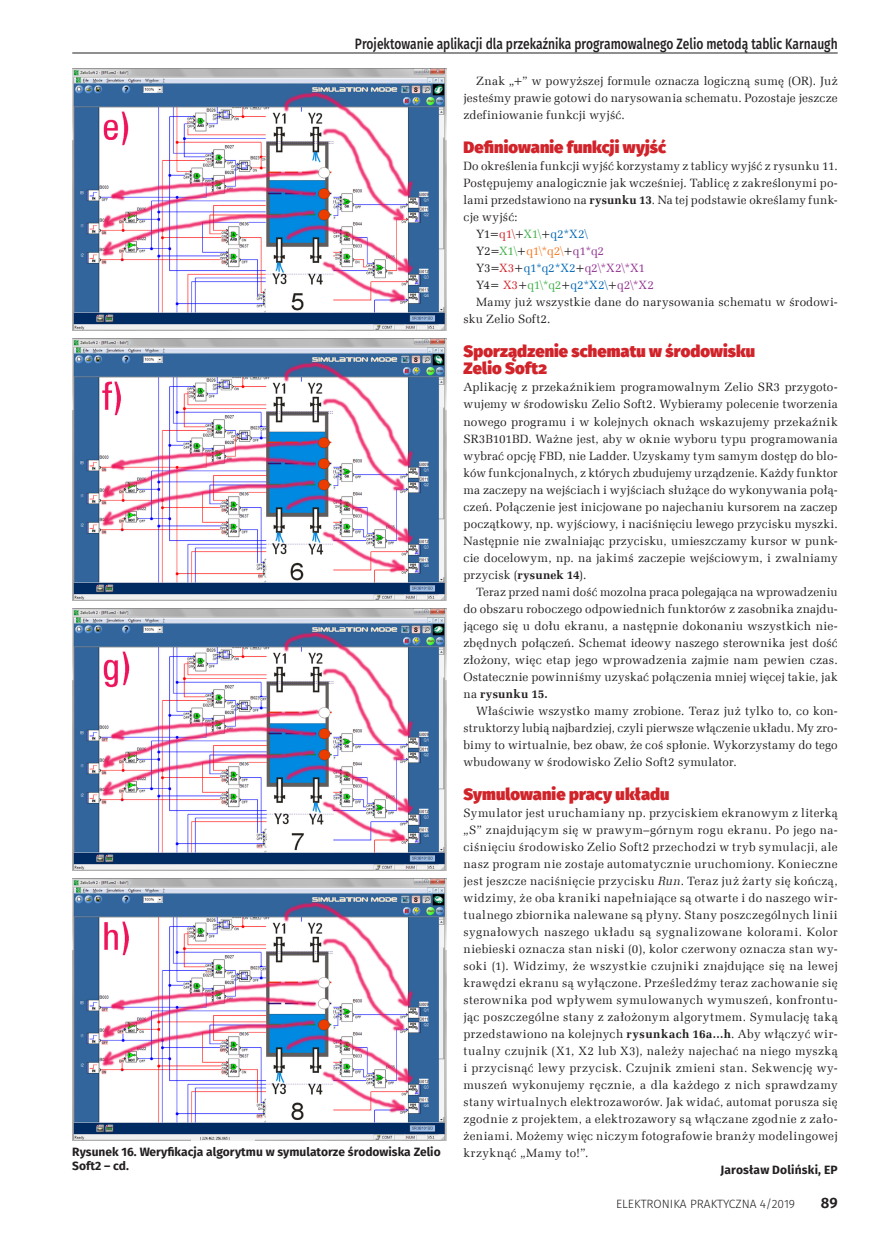
<style>
.page{position:relative;width:893px;height:1234px;background:#fff}
.page>*{position:absolute;margin:0;border:0;box-sizing:border-box;transform-origin:0 0}
._3_Srodtytul{font:900 16.5px/17px "Fira Sans";letter-spacing:.005em;color:#d1232a}
.t1{font:500 15px "Fira Sans";color:#231f20;scale:.8 1}
.t2{font:600 15px "Fira Sans";color:#231f20}
._1_Body{font:12px/17px "Zapf Ellipt EU";letter-spacing:.02em;color:#231f20;text-align:justify}
._4_Podpis{font:700 12px/14.4px "Fira Sans";color:#231f20}
.t3{font:300 12px "Fira Sans";color:#231f20}
._1_Body-2{font:12px "Zapf Ellipt EU";letter-spacing:-.01em;color:#231f20}
._1_Body-3{font:12px "Zapf Ellipt EU";letter-spacing:-.01em;color:#923291}
._1_Body-4{font:12px "Zapf Ellipt EU";letter-spacing:-.015em;color:#f47921}
._0_autor{font:700 12px "Fira Sans";letter-spacing:.015em;color:#231f20}
._1_Body-5{font:12px "Zapf Ellipt EU";letter-spacing:-.01em;color:#0367b3}
.s1{font-weight:700}
.s2{color:#231f20}
.s3{color:#d1232a}
.s4{color:#40ae49}
.s5{color:#923291}
.s6{color:#0367b3}
.s7{font-style:italic}
</style>
<div class="page">
<hr style="left:72px;top:53px;width:766px;height:1px;background:#231f20">
<img style="left:72px;top:878px;width:374px;height:262px">
<img style="left:72px;top:68px;width:374px;height:262px">
<img style="left:72px;top:338px;width:374px;height:262px">
<img style="left:72px;top:608px;width:374px;height:262px">
<p class="t1" style="left:355px;top:32px;width:605px">Projektowanie aplikacji dla przekaźnika programowalnego Zelio metodą tablic Karnaugh</p>
<p class="_1_Body" style="left:463px;top:73px;width:376px;text-indent:13px">Znak „+” w powyższej formule oznacza logiczną sumę (OR). Już jesteśmy prawie gotowi do narysowania schematu. Pozostaje jeszcze zdefiniowanie funkcji wyjść.</p>
<p class="_3_Srodtytul" style="left:463px;top:137px;width:204px">Definiowanie funkcji wyjść</p>
<p class="_1_Body" style="left:463px;top:158px;width:376px">Do określenia funkcji wyjść korzystamy z tablicy wyjść z rysunku 11.<br>Postępujemy analogicznie jak wcześniej. Tablicę z zakreślonymi po&shy;lami przedstawiono na <span class="s1">rysunku 13</span>. Na tej podstawie określamy funk&shy;cje wyjść:</p>
<p class="_1_Body-5" style="left:476px;top:227px;width:113px"><span class="s2">Y1=</span><span class="s3">q1\</span><span class="s2">+</span><span class="s4">X1\</span><span class="s2">+</span>q2*X2\</p>
<p class="_1_Body-4" style="left:476px;top:244px;width:129px"><span class="s2">Y2=</span><span class="s4">X1\</span><span class="s2">+</span>q1\*q2\<span class="s2">+</span><span class="s5">q1*q2</span></p>
<p class="_1_Body-3" style="left:476px;top:261px;width:170px"><span class="s2">Y3=</span><span class="s3">X3</span><span class="s2">+</span><span class="s6">q1*q2*X2</span><span class="s2">+</span>q2\*X2\*X1</p>
<p class="_1_Body-2" style="left:476px;top:278px;width:179px">Y4= <span class="s3">X3</span>+<span class="s4">q1\*q2</span>+<span class="s6">q2*X2\</span>+<span class="s5">q2\*X2</span></p>
<p class="_1_Body" style="left:463px;top:294px;width:376px;text-indent:13px">Mamy już wszystkie dane do narysowania schematu w środowi&shy;sku Zelio Soft2.</p>
<p class="_3_Srodtytul" style="left:463px;top:341px;width:293px">Sporządzenie schematu w środowisku<br>Zelio Soft2</p>
<p class="_1_Body" style="left:463px;top:379px;width:376px">Aplikację z przekaźnikiem programowalnym Zelio SR3 przygoto&shy;wujemy w środowisku Zelio Soft2. Wybieramy polecenie tworzenia nowego programu i w kolejnych oknach wskazujemy przekaźnik SR3B101BD. Ważne jest, aby w oknie wyboru typu programowania wybrać opcję FBD, nie Ladder. Uzyskamy tym samym dostęp do blo&shy;ków funkcjonalnych, z których zbudujemy urządzenie. Każdy funktor ma zaczepy na wejściach i wyjściach służące do wykonywania połą&shy;czeń. Połączenie jest inicjowane po najechaniu kursorem na zaczep początkowy, np. wyjściowy, i naciśnięciu lewego przycisku myszki.<br>Następnie nie zwalniając przycisku, umieszczamy kursor w punk&shy;cie docelowym, np. na jakimś zaczepie wejściowym, i zwalniamy przycisk (<span class="s1">rysunek 14</span>).</p>
<p class="_1_Body" style="left:463px;top:583px;width:376px;text-indent:13px">Teraz przed nami dość mozolna praca polegająca na wprowadzeniu do obszaru roboczego odpowiednich funktorów z zasobnika znajdu&shy;jącego się u dołu ekranu, a następnie dokonaniu wszystkich nie&shy;zbędnych połączeń. Schemat ideowy naszego sterownika jest dość złożony, więc etap jego wprowadzenia zajmie nam pewien czas.<br>Ostatecznie powinniśmy uzyskać połączenia mniej więcej takie, jak na <span class="s1">rysunku 15.</span></p>
<p class="_1_Body" style="left:463px;top:702px;width:376px;text-indent:13px">Właściwie wszystko mamy zrobione. Teraz już tylko to, co kon&shy;struktorzy lubią najbardziej, czyli pierwsze włączenie układu. My zro&shy;bimy to wirtualnie, bez obaw, że coś spłonie. Wykorzystamy do tego wbudowany w środowisko Zelio Soft2 symulator.</p>
<p class="_3_Srodtytul" style="left:463px;top:783px;width:208px">Symulowanie pracy układu</p>
<p class="_1_Body" style="left:463px;top:804px;width:376px">Symulator jest uruchamiany np. przyciskiem ekranowym z literką „S” znajdującym się w prawym–górnym rogu ekranu. Po jego na&shy;ciśnięciu środowisko Zelio Soft2 przechodzi w tryb symulacji, ale nasz program nie zostaje automatycznie uruchomiony. Konieczne jest jeszcze naciśnięcie przycisku <span class="s7">Run</span>. Teraz już żarty się kończą, widzimy, że oba kraniki napełniające są otwarte i do naszego wir&shy;tualnego zbiornika nalewane są płyny. Stany poszczególnych linii sygnałowych naszego układu są sygnalizowane kolorami. Kolor niebieski oznacza stan niski (0), kolor czerwony oznacza stan wy&shy;soki (1). Widzimy, że wszystkie czujniki znajdujące się na lewej krawędzi ekranu są wyłączone. Prześledźmy teraz zachowanie się sterownika pod wpływem symulowanych wymuszeń, konfrontu&shy;jąc poszczególne stany z założonym algorytmem. Symulację taką przedstawiono na kolejnych <span class="s1">rysunkach 16a...h</span>. Aby włączyć wir&shy;tualny czujnik (X1, X2 lub X3), należy najechać na niego myszką i przycisnąć lewy przycisk. Czujnik zmieni stan. Sekwencję wy&shy;muszeń wykonujemy ręcznie, a dla każdego z nich sprawdzamy stany wirtualnych elektrozaworów. Jak widać, automat porusza się zgodnie z projektem, a elektrozawory są włączane zgodnie z zało&shy;żeniami. Możemy więc niczym fotografowie branży modelingowej krzyknąć „Mamy to!”.</p>
<p class="_0_autor" style="left:720px;top:1159px;width:119px">Jarosław Doliński, EP</p>
<p class="_4_Podpis" style="left:72px;top:1143px;width:370px">Rysunek 16. Weryfikacja algorytmu w symulatorze środowiska Zelio<br>Soft2 – cd.</p>
<p class="t3" style="left:616px;top:1195px;width:181px">ELEKTRONIKA PRAKTYCZNA 4/2019</p>
<p class="t2" style="left:821px;top:1190px;width:18px">89</p>
</div>
